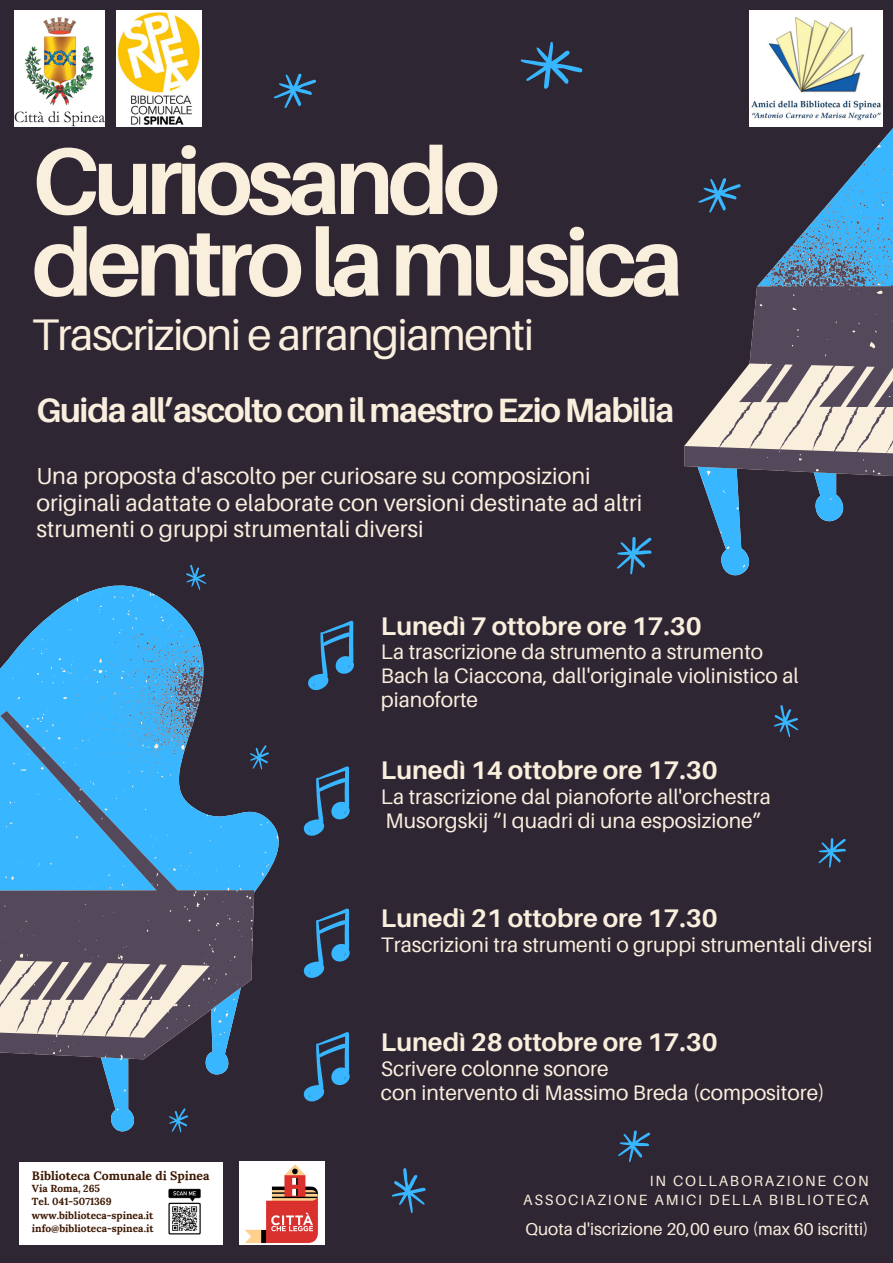
<style>
.page{position:relative;width:893px;height:1263px;background:#2f2634}
.page>*{position:absolute;margin:0;border:0;box-sizing:border-box;transform-origin:0 0}
.t1{font:700 94.35px/81.6px "Aileron";letter-spacing:-.06em;color:#faefdd}
.t2{font:44.25px "Aileron";letter-spacing:-.04em;color:#faefdd}
.t3{font:700 33.75px "Aileron";letter-spacing:-.04em;color:#faefdd}
.t4{font:700 25.5px "Aileron";color:#faefdd}
.t5{font:23.25px/26.4px "Aileron";color:#faefdd}
.t6{font:21px/23.6px "Aileron";color:#faefdd}
.t7{font:17.17px "Aileron";color:#faefdd}
.t8{font:14.77px/18.7px "Aileron";letter-spacing:.125em;color:#faefdd;text-align:right}
.t9{font:700 12.23px "Lora";color:#3d1701}
.t10{font:700 10.2px "Lora";color:#3d1701}
</style>
<div class="page">
<svg style="left:705px;top:489px;width:139px;height:87px"></svg>
<svg style="left:684px;top:10px;width:209px;height:479px"></svg>
<svg style="left:55px;top:585px;width:224px;height:547px"></svg>
<svg style="left:0;top:611px;width:254px;height:448px"></svg>
<svg style="left:308px;top:620px;width:46px;height:71px"></svg>
<svg style="left:303px;top:766px;width:47px;height:70px"></svg>
<svg style="left:303px;top:908px;width:47px;height:70px"></svg>
<svg style="left:303px;top:1032px;width:47px;height:70px"></svg>
<div style="left:19px;top:1161px;width:204px;height:83px;background:#fff"></div>
<img style="left:168px;top:1189px;width:33px;height:46px">
<img style="left:14px;top:10px;width:91px;height:116px">
<img style="left:116px;top:10px;width:85px;height:116px">
<img style="left:240px;top:1161px;width:85px;height:83px">
<svg style="left:520px;top:42px;width:62px;height:47px"></svg>
<svg style="left:691px;top:167px;width:57px;height:54px"></svg>
<svg style="left:774px;top:705px;width:25px;height:33px"></svg>
<svg style="left:616px;top:536px;width:36px;height:39px"></svg>
<svg style="left:818px;top:838px;width:28px;height:30px"></svg>
<svg style="left:392px;top:1168px;width:34px;height:45px"></svg>
<svg style="left:618px;top:1130px;width:32px;height:32px"></svg>
<svg style="left:273px;top:73px;width:43px;height:36px"></svg>
<img style="left:749px;top:10px;width:133px;height:117px">
<svg style="left:245px;top:741px;width:28px;height:32px"></svg>
<svg style="left:164px;top:1104px;width:28px;height:29px"></svg>
<svg style="left:180px;top:564px;width:31px;height:30px"></svg>
<p class="t1" style="left:32px;top:138px;width:653px">Curiosando dentrolamusica</p>
<h1 class="t2" style="left:32px;top:307px;width:504px">Trascrizioni e arrangiamenti</h1>
<p class="t3" style="left:36px;top:389px;width:639px">Guida all’ascolto con il maestro Ezio Mabilia</p>
<p class="t5" style="left:36px;top:462px;width:607px">Una proposta d'ascolto per curiosare su composizioni originali adattate o elaborate con versioni destinate ad altri strumenti o gruppi strumentali diversi</p>
<h2 class="t4" style="left:381px;top:610px;width:322px">Lunedì 7 ottobre ore 17.30</h2>
<h2 class="t6" style="left:381px;top:640px;width:419px">La trascrizione da strumento a strumento<br>Bach la Ciaccona, dall'originale violinistico al pianoforte</h2>
<h3 class="t4" style="left:381px;top:755px;width:338px">Lunedì 14 ottobre ore 17.30</h3>
<h3 class="t6" style="left:381px;top:785px;width:391px">La trascrizione dal pianoforte all'orchestra<br>Musorgskij “I quadri di una esposizione”</h3>
<h4 class="t4" style="left:381px;top:902px;width:338px">Lunedì 21 ottobre ore 17.30</h4>
<h4 class="t6" style="left:381px;top:932px;width:493px">Trascrizioni tra strumenti o gruppi strumentali diversi</h4>
<p class="t9" style="left:32px;top:1167px;width:179px">Biblioteca Comunale di Spinea</p>
<p class="t10" style="left:32px;top:1181px;width:70px">Via Roma, 265</p>
<p class="t10" style="left:32px;top:1195px;width:81px">Tel. 041-5071369</p>
<h4 class="t10" style="left:32px;top:1208px;width:123px">www.biblioteca-spinea.it</h4>
<p class="t10" style="left:32px;top:1222px;width:123px">info@biblioteca-spinea.it</p>
<p class="t4" style="left:381px;top:1026px;width:338px">Lunedì 28 ottobre ore 17.30</p>
<p class="t6" style="left:381px;top:1056px;width:445px">Scrivere colonne sonore<br>con intervento di Massimo Breda (compositore)</p>
<p class="t8" style="left:523px;top:1171px;width:347px">IN COLLABORAZIONE CON<br>ASSOCIAZIONE AMICI DELLA BIBLIOTECA</p>
<h4 class="t7" style="left:525px;top:1219px;width:344px">Quota d'iscrizione 20,00 euro (max 60 iscritti)</h4>
</div>
